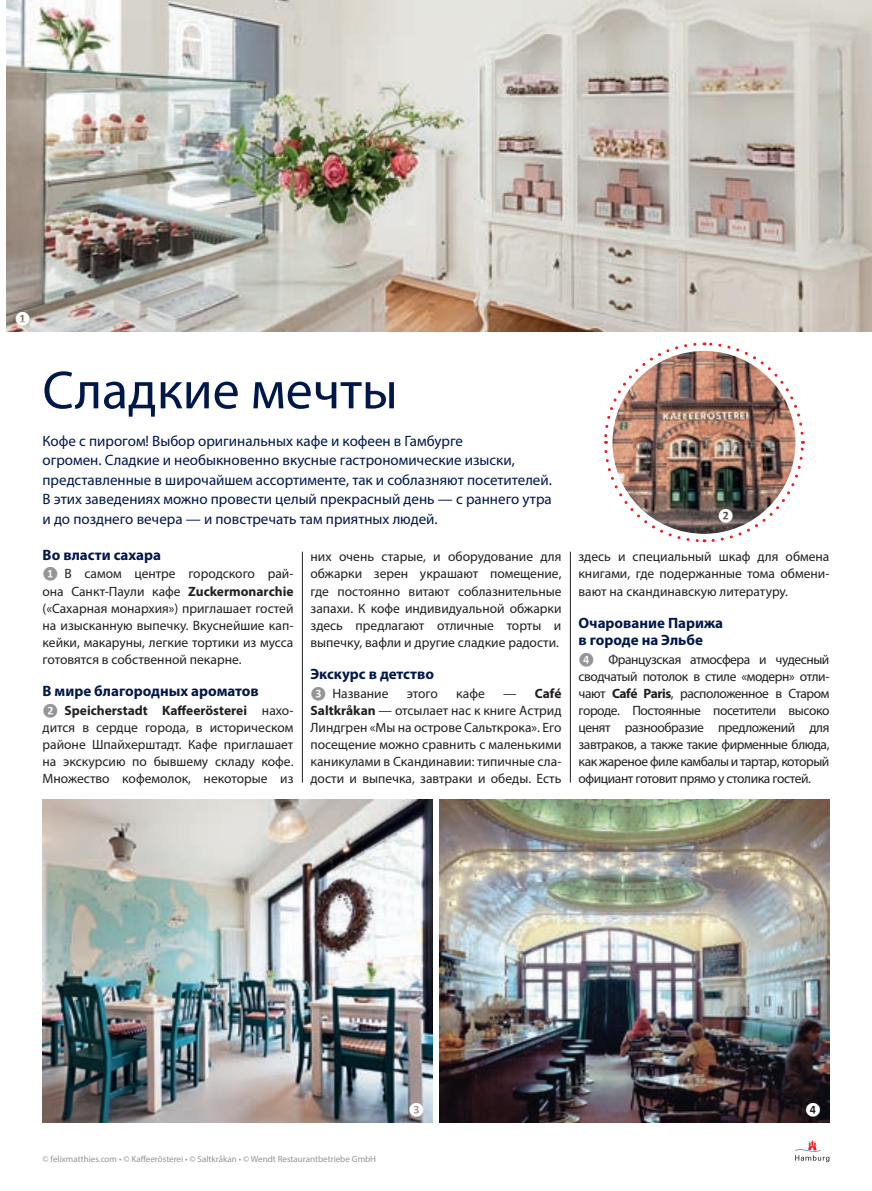
<style>
.page{position:relative;width:872px;height:1191px;background:#fff}
.page>*{position:absolute;margin:0;border:0;box-sizing:border-box;transform-origin:0 0}
.t1{font:54px "Myriad Pro";color:#00174a}
.t2{font:15px/19.5px "Myriad Pro";color:#00174a}
.t3{font:700 15px/17px "Myriad Pro";color:#00174a}
.t4{font:13.5px/17px "Myriad Pro";color:#231f20;text-align:justify}
.t5{font:700 12px "Calibri";color:#fff}
.t6{font:9px "Myriad Pro";color:#939598}
.s1{font-family:"Calibri";font-weight:700;font-size:12px;color:#939598}
.s2{font-weight:700}
</style>
<div class="page">
<img style="left:6px;top:0;width:866px;height:332px">
<hr style="left:302px;top:551px;width:1px;height:231px;background:#231f20">
<hr style="left:570px;top:551px;width:1px;height:231px;background:#231f20">
<img style="left:439px;top:799px;width:390px;height:324px">
<img style="left:43px;top:799px;width:390px;height:324px">
<svg style="left:604px;top:342px;width:201px;height:201px"></svg>
<img style="left:612px;top:351px;width:183px;height:183px;border-radius:91px">
<svg style="left:795px;top:1140px;width:34px;height:22px"></svg>
<p class="t5" style="left:15px;top:311px;width:17px">❶</p>
<h1 class="t1" style="left:43px;top:357px;width:357px">Сладкие мечты</h1>
<p class="t2" style="left:43px;top:430px;width:511px">Кофе с пирогом! Выбор оригинальных кафе и кофеен в Гамбурге<br>огромен. Сладкие и необыкновенно вкусные гастрономические изыски, представленные в широчайшем ассортименте, так и соблазняют посетителей.<br>В этих заведениях можно провести целый прекрасный день — с раннего утра и до позднего вечера — и повстречать там приятных людей.</p>
<p class="t3" style="left:43px;top:546px;width:120px">Во власти сахара</p>
<p class="t4" style="left:43px;top:565px;width:252px"><span class="s1">❶</span> В самом центре городского рай&shy;она Санкт-Паули кафе <span class="s2">Zuckermonarchie </span>(«Сахарная монархия») приглашает гостей на изысканную выпечку. Вкуснейшие кап&shy;кейки, макаруны, легкие тортики из мусса готовятся в собственной пекарне.</p>
<p class="t3" style="left:43px;top:682px;width:218px">В мире благородных ароматов</p>
<p class="t4" style="left:43px;top:701px;width:252px"><span class="s1">❷</span> <span class="s2">Speicherstadt Kaffeerösterei</span> нахо&shy;дится в сердце города, в историческом районе Шпайхерштадт. Кафе приглашает на экскурсию по бывшему складу кофе.<br>Множество кофемолок, некоторые из</p>
<p class="t4" style="left:310px;top:548px;width:252px">них очень старые, и оборудование для обжарки зерен украшают помещение, где постоянно витают соблазнительные запахи. К кофе индивидуальной обжарки здесь предлагают отличные торты и выпечку, вафли и другие сладкие радости.</p>
<p class="t3" style="left:310px;top:665px;width:125px">Экскурс в детство</p>
<p class="t4" style="left:310px;top:684px;width:79px"><span class="s1">❸</span> Название</p>
<p class="t4" style="left:407px;top:684px;width:33px">этого</p>
<p class="t4" style="left:456px;top:684px;width:30px">кафе</p>
<p class="t4" style="left:310px;top:684px;width:252px;text-indent:192px">— <span class="s2">Café Saltkråkan</span> — отсылает нас к книге Астрид Линдгрен «Мы на острове Сальткрока». Его посещение можно сравнить с маленькими каникулами в Скандинавии: типичные сла&shy;дости и выпечка, завтраки и обеды. Есть</p>
<p class="t5" style="left:718px;top:508px;width:17px">❷</p>
<p class="t4" style="left:578px;top:548px;width:252px">здесь и специальный шкаф для обмена книгами, где подержанные тома обмени&shy;вают на скандинавскую литературу.</p>
<p class="t3" style="left:578px;top:614px;width:146px">Очарование Парижа в городе на Эльбе</p>
<p class="t4" style="left:578px;top:650px;width:252px"><span class="s1">❹</span> Французская атмосфера и чудесный сводчатый потолок в стиле «модерн» отли&shy;чают <span class="s2">Café Paris</span>, расположенное в Старом городе. Постоянные посетители высоко ценят разнообразие предложений для завтраков, а также такие фирменные блюда, как жареное филе камбалы и тартар, который официант готовит прямо у столика гостей.</p>
<p class="t6" style="left:43px;top:1153px;width:335px">© felixmatthies.com • © Kaffeerösterei • © Saltkråkan • © Wendt Restaurantbetriebe GmbH</p>
<p class="t5" style="left:408px;top:1102px;width:17px">❸</p>
<p class="t5" style="left:805px;top:1102px;width:17px">❹</p>
</div>
